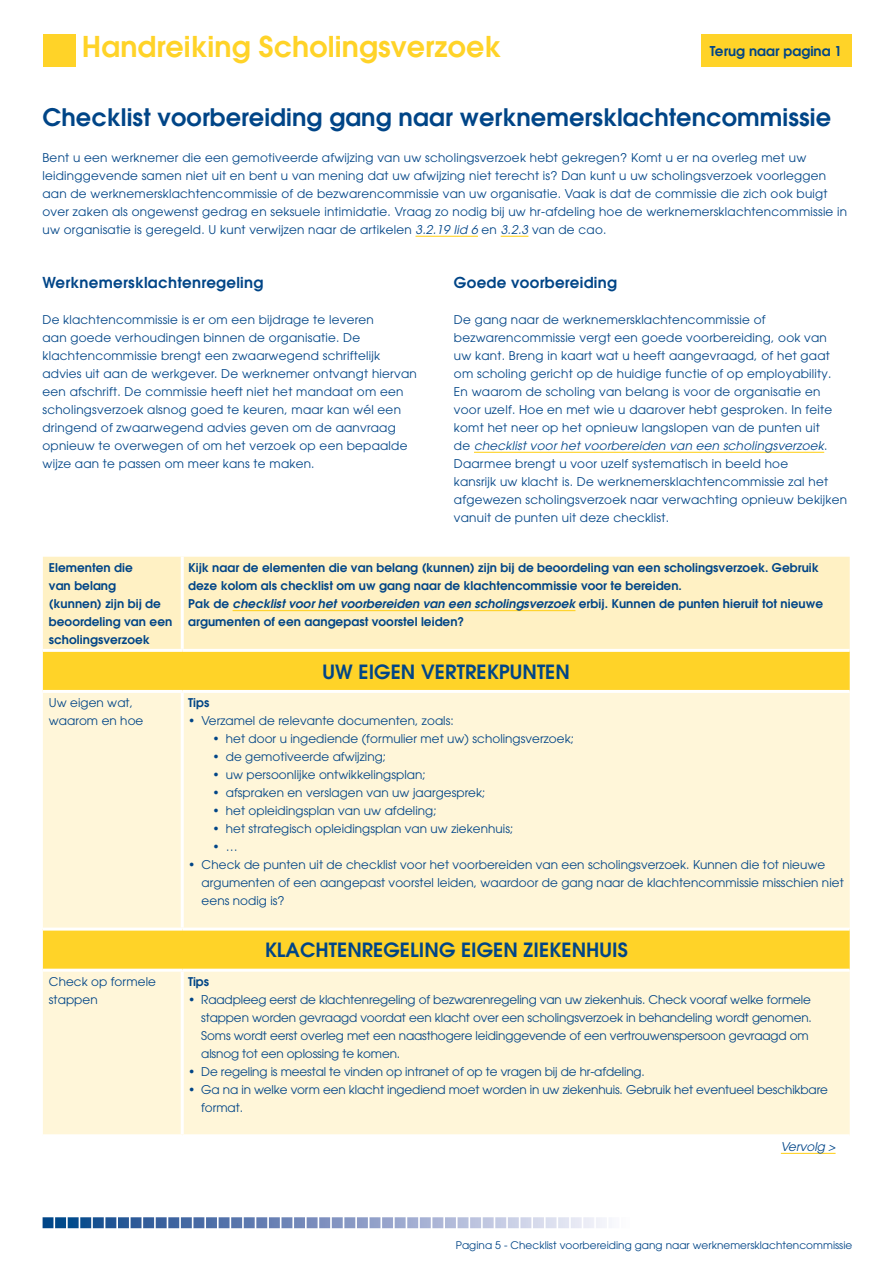
<style>
.page{position:relative;width:893px;height:1263px;background:#fff}
.page>*{position:absolute;margin:0;border:0;box-sizing:border-box;transform-origin:0 0}
._00_Titel_2_kolommen{font:600 28.5px "Avant Garde";letter-spacing:.005em;color:#ffd328}
.Alineakop{font:600 24px "Avant Garde";letter-spacing:.005em;color:#004587}
._01_Kadertekst{font:600 19.5px "Avant Garde";letter-spacing:.005em;color:#004587}
.Alinea_subkop{font:600 15px "Avant Garde";letter-spacing:.02em;color:#004587}
._00_Titel_2_kolommen-2{font:600 13.5px "Avant Garde";letter-spacing:.005em;color:#004587}
._00_Platte_tekst{font:12px/18px "Avant Garde";letter-spacing:.02em;color:#004587}
._01_Kadertekst-2{font:12px/18px "Avant Garde";letter-spacing:.005em;color:#004587}
._00_Platte_tekst-2{font:600 12px/18px "Avant Garde";letter-spacing:.005em;color:#004587}
._01_Kadertekst-3{font:600 12px "Avant Garde";letter-spacing:-.005em;color:#004587}
._00_Platte_tekst-3{font:italic 12px "Avant Garde";letter-spacing:.005em;color:#004587}
._00_Titel_2_kolommen-3{font:10.5px "Avant Garde";letter-spacing:.005em;color:#004587}
.s1{font-style:italic}
.s2{font-weight:600}
</style>
<div class="page">
<div style="left:43px;top:34px;width:32px;height:33px;background:#ffd328"></div>
<hr style="left:474px;top:452px;width:350px;height:1px;background:#ffd328">
<div style="left:43px;top:557px;width:807px;height:92px;background:#fff1c4"></div>
<div style="left:43px;top:652px;width:807px;height:38px;background:#ffd328"></div>
<svg style="left:43px;top:693px;width:807px;height:441px;background:#fff2c9"></svg>
<hr style="left:181px;top:557px;width:3px;height:92px;background:#fff">
<hr style="left:181px;top:693px;width:3px;height:234px;background:#fff">
<hr style="left:43px;top:927px;width:139px;height:3px;background:#fff">
<hr style="left:182px;top:927px;width:668px;height:3px;background:#fff">
<hr style="left:43px;top:969px;width:139px;height:3px;background:#fff">
<hr style="left:182px;top:969px;width:668px;height:3px;background:#fff">
<hr style="left:181px;top:972px;width:3px;height:162px;background:#fff">
<hr style="left:233px;top:610px;width:342px;height:1px;background:#ffd328">
<hr style="left:781px;top:1153px;width:55px;height:1px;background:#ffd328">
<hr style="left:415px;top:236px;width:63px;height:1px;background:#ffd328">
<svg style="left:501px;top:236px;width:27px;height:1px"></svg>
<div style="left:701px;top:34px;width:150px;height:33px;background:#ffd328"></div>
<svg style="left:43px;top:1217px;width:563px;height:11px;background:#8fa4c8"></svg>
<p class="_00_Titel_2_kolommen" style="left:82px;top:28px;width:421px">Handreiking Scholingsverzoek</p>
<p class="_00_Titel_2_kolommen-2" style="left:710px;top:43px;width:134px">Terug naar pagina 1</p>
<p class="Alineakop" style="left:43px;top:101px;width:790px">Checklist voorbereiding gang naar werknemersklachtencommissie</p>
<p class="_00_Platte_tekst" style="left:43px;top:149px;width:806px">Bent u een werknemer die een gemotiveerde afwijzing van uw scholingsverzoek hebt gekregen? Komt u er na overleg met uw leidinggevende samen niet uit en bent u van mening dat uw afwijzing niet terecht is? Dan kunt u uw scholingsverzoek voorleggen aan de werknemersklachtencommissie of de bezwarencommissie van uw organisatie. Vaak is dat de commissie die zich ook buigt over zaken als ongewenst gedrag en seksuele intimidatie. Vraag zo nodig bij uw hr-afdeling hoe de werknemersklachtencommissie in uw organisatie is geregeld. U kunt verwijzen naar de artikelen <span class="s1">3.2.19 lid 6</span> en <span class="s1">3.2.3</span> van de cao.</p>
<p class="Alinea_subkop" style="left:43px;top:273px;width:222px">Werknemersklachtenregeling</p>
<p class="_00_Platte_tekst" style="left:43px;top:311px;width:376px">De klachtencommissie is er om een bijdrage te leveren<br>aan goede verhoudingen binnen de organisatie. De klachtencommissie brengt een zwaarwegend schriftelijk advies uit aan de werkgever. De werknemer ontvangt hiervan een afschrift. De commissie heeft niet het mandaat om een scholingsverzoek alsnog goed te keuren, maar kan wél een dringend of zwaarwegend advies geven om de aanvraag opnieuw te overwegen of om het verzoek op een bepaalde wijze aan te passen om meer kans te maken.</p>
<p class="Alinea_subkop" style="left:454px;top:273px;width:165px">Goede voorbereiding</p>
<p class="_00_Platte_tekst" style="left:454px;top:311px;width:395px">De gang naar de werknemersklachtencommissie of bezwarencommissie vergt een goede voorbereiding, ook van uw kant. Breng in kaart wat u heeft aangevraagd, of het gaat om scholing gericht op de huidige functie of op employability.<br>En waarom de scholing van belang is voor de organisatie en voor uzelf. Hoe en met wie u daarover hebt gesproken. In feite komt het neer op het opnieuw langslopen van de punten uit<br>de <span class="s1">checklist voor het voorbereiden van een scholingsverzoek</span>.<br>Daarmee brengt u voor uzelf systematisch in beeld hoe<br>kansrijk uw klacht is. De werknemersklachtencommissie zal het afgewezen scholingsverzoek naar verwachting opnieuw bekijken vanuit de punten uit deze checklist.</p>
<p class="_00_Platte_tekst-2" style="left:49px;top:559px;width:125px">Elementen die<br>van belang<br>(kunnen) zijn bij de beoordeling van een scholingsverzoek</p>
<p class="_00_Platte_tekst-2" style="left:188px;top:559px;width:632px">Kijk naar de elementen die van belang (kunnen) zijn bij de beoordeling van een scholingsverzoek. Gebruik deze kolom als checklist om uw gang naar de klachtencommissie voor te bereiden.</p>
<p class="_00_Platte_tekst-2" style="left:188px;top:595px;width:636px">Pak de <span class="s1">checklist voor het voorbereiden van een scholingsverzoek</span> erbij. Kunnen de punten hieruit tot nieuwe argumenten of een aangepast voorstel leiden?</p>
<p class="_01_Kadertekst" style="left:323px;top:659px;width:249px">UW EIGEN VERTREKPUNTEN</p>
<p class="_01_Kadertekst-2" style="left:49px;top:693px;width:96px">Uw eigen wat, waarom en hoe</p>
<p class="_01_Kadertekst-3" style="left:188px;top:695px;width:23px">Tips</p>
<p class="_01_Kadertekst-2" style="left:188px;top:712px;width:267px"><span class="s2">•</span> Verzamel de relevante documenten, zoals:</p>
<p class="_01_Kadertekst-2" style="left:212px;top:730px;width:363px">• het door u ingediende (formulier met uw) scholingsverzoek;</p>
<p class="_01_Kadertekst-2" style="left:212px;top:748px;width:175px">• de gemotiveerde afwijzing;</p>
<p class="_01_Kadertekst-2" style="left:212px;top:766px;width:215px">• uw persoonlijke ontwikkelingsplan;</p>
<p class="_01_Kadertekst-2" style="left:212px;top:784px;width:275px">• afspraken en verslagen van uw jaargesprek;</p>
<p class="_01_Kadertekst-2" style="left:212px;top:802px;width:226px">• het opleidingsplan van uw afdeling;</p>
<p class="_01_Kadertekst-2" style="left:212px;top:820px;width:302px">• het strategisch opleidingsplan van uw ziekenhuis;</p>
<p class="_01_Kadertekst-2" style="left:212px;top:838px;width:27px">• …</p>
<p class="_01_Kadertekst-2" style="left:202px;top:856px;width:644px;text-indent:-13px">• Check de punten uit de checklist voor het voorbereiden van een scholingsverzoek. Kunnen die tot nieuwe argumenten of een aangepast voorstel leiden, waardoor de gang naar de klachtencommissie misschien niet eens nodig is?</p>
<p class="_01_Kadertekst" style="left:265px;top:937px;width:365px">KLACHTENREGELING EIGEN ZIEKENHUIS</p>
<p class="_01_Kadertekst-2" style="left:49px;top:972px;width:109px">Check op formele stappen</p>
<p class="_01_Kadertekst-3" style="left:188px;top:973px;width:22px">Tips</p>
<p class="_01_Kadertekst-2" style="left:201px;top:990px;width:612px;text-indent:-13px">• Raadpleeg eerst de klachtenregeling of bezwarenregeling van uw ziekenhuis. Check vooraf welke formele stappen worden gevraagd voordat een klacht over een scholingsverzoek in behandeling wordt genomen.<br>Soms wordt eerst overleg met een naasthogere leidinggevende of een vertrouwenspersoon gevraagd om alsnog tot een oplossing te komen.</p>
<p class="_01_Kadertekst-2" style="left:188px;top:1062px;width:458px">• De regeling is meestal te vinden op intranet of op te vragen bij de hr-afdeling.</p>
<p class="_01_Kadertekst-2" style="left:201px;top:1080px;width:628px;text-indent:-13px">• Ga na in welke vorm een klacht ingediend moet worden in uw ziekenhuis. Gebruik het eventueel beschikbare format.</p>
<p class="_00_Platte_tekst-3" style="left:781px;top:1140px;width:56px">Vervolg &gt;</p>
<p class="_00_Titel_2_kolommen-3" style="left:456px;top:1239px;width:398px">Pagina 5 - Checklist voorbereiding gang naar werknemersklachtencommissie</p>
</div>
